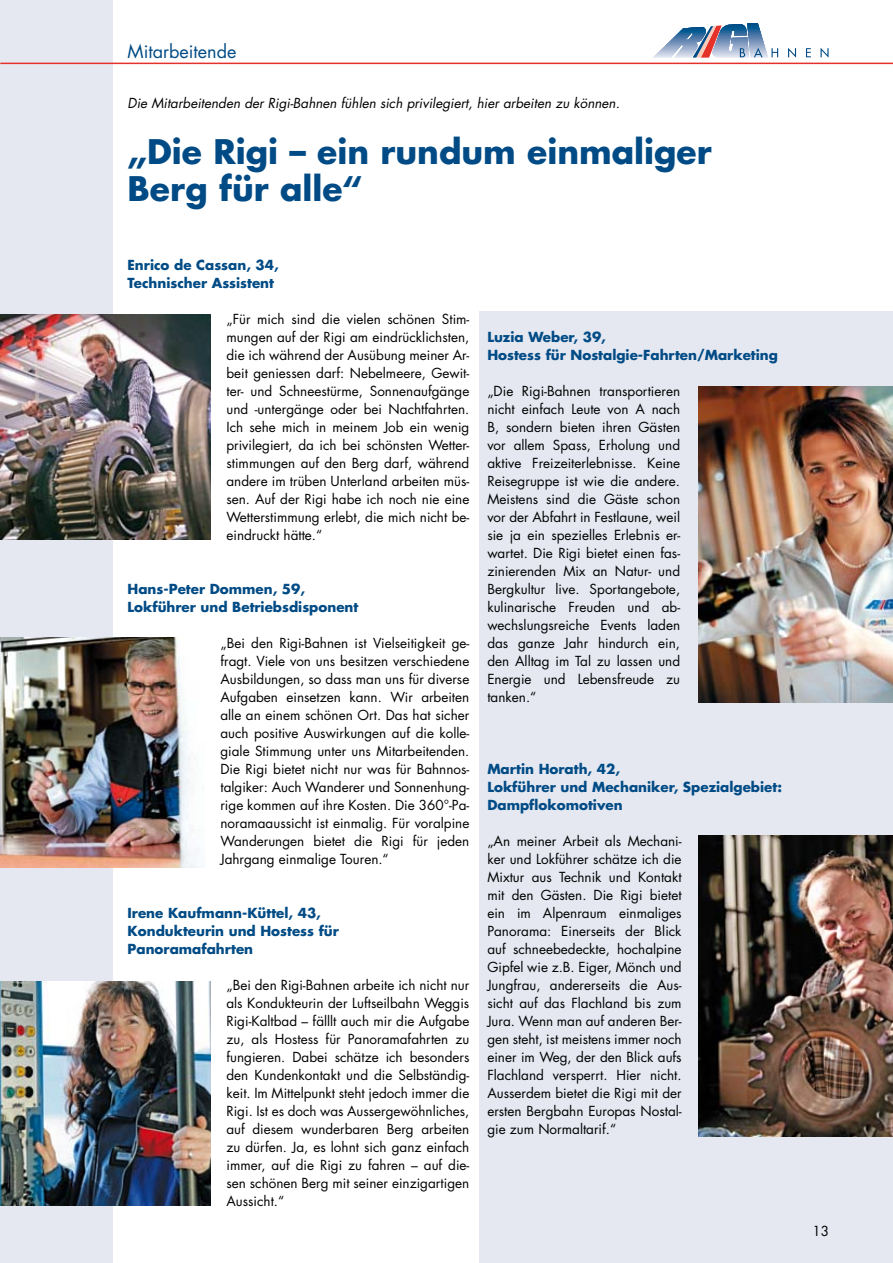
<style>
.page{position:relative;width:893px;height:1263px;background:#fff}
.page>*{position:absolute;margin:0;border:0;box-sizing:border-box;transform-origin:0 0}
.t1{font:700 33px/37.5px "Futura";color:#004b85}
.t2{font:18px "Futura";color:#004b85}
.t3{font:13.5px/18px "Futura";color:#000;text-align:justify}
.t4{font:700 13.5px/18px "Futura";color:#004b85}
.t5{font:italic 13.5px "Futura";color:#000}
</style>
<div class="page">
<div style="left:480px;top:311px;width:413px;height:952px;background:#e5e8f1"></div>
<div style="left:0;top:0;width:113px;height:1263px;background:#e5e8f1"></div>
<hr style="left:711px;top:57px;width:38px;height:1px;background:#e4e9f2">
<hr style="left:711px;top:56px;width:38px;height:1px;background:#dde3ee">
<hr style="left:711px;top:55px;width:38px;height:1px;background:#d7deeb">
<hr style="left:711px;top:54px;width:38px;height:1px;background:#cfd7e7">
<hr style="left:711px;top:53px;width:38px;height:1px;background:#c8d1e3">
<hr style="left:711px;top:52px;width:38px;height:1px;background:#c0cbe0">
<hr style="left:711px;top:51px;width:38px;height:1px;background:#b8c5db">
<hr style="left:711px;top:50px;width:38px;height:1px;background:#b3c1d9">
<hr style="left:711px;top:49px;width:38px;height:1px;background:#abbad5">
<hr style="left:711px;top:48px;width:38px;height:1px;background:#a4b5d1">
<hr style="left:711px;top:47px;width:38px;height:1px;background:#9dafcd">
<hr style="left:711px;top:46px;width:38px;height:1px;background:#95a9c9">
<hr style="left:711px;top:45px;width:38px;height:1px;background:#8fa5c6">
<hr style="left:711px;top:44px;width:38px;height:1px;background:#889fc3">
<hr style="left:711px;top:43px;width:38px;height:1px;background:#8099be">
<hr style="left:711px;top:42px;width:38px;height:1px;background:#7894bb">
<hr style="left:711px;top:41px;width:38px;height:1px;background:#718eb7">
<hr style="left:711px;top:40px;width:38px;height:1px;background:#6b8bb5">
<hr style="left:711px;top:39px;width:38px;height:1px;background:#6385b1">
<hr style="left:711px;top:38px;width:38px;height:1px;background:#5c80ad">
<hr style="left:711px;top:37px;width:38px;height:1px;background:#537baa">
<hr style="left:711px;top:36px;width:38px;height:1px;background:#4b76a7">
<hr style="left:711px;top:35px;width:38px;height:1px;background:#4473a4">
<hr style="left:711px;top:34px;width:38px;height:1px;background:#3c6fa1">
<hr style="left:711px;top:33px;width:38px;height:1px;background:#326a9e">
<hr style="left:711px;top:32px;width:38px;height:1px;background:#29669a">
<hr style="left:711px;top:31px;width:38px;height:1px;background:#1a6197">
<hr style="left:711px;top:30px;width:38px;height:1px;background:#065e94">
<hr style="left:711px;top:29px;width:38px;height:1px;background:#005b92">
<hr style="left:711px;top:28px;width:38px;height:1px;background:#00578f">
<hr style="left:711px;top:27px;width:38px;height:1px;background:#00548c">
<hr style="left:711px;top:26px;width:38px;height:1px;background:#005089">
<hr style="left:711px;top:25px;width:38px;height:1px;background:#004d87">
<hr style="left:711px;top:24px;width:38px;height:1px;background:#004b85">
<svg style="left:701px;top:25px;width:21px;height:33px"></svg>
<svg style="left:740px;top:24px;width:89px;height:34px"></svg>
<hr style="left:653px;top:57px;width:54px;height:1px;background:#e4e9f2">
<hr style="left:653px;top:56px;width:54px;height:1px;background:#dde3ee">
<hr style="left:653px;top:55px;width:54px;height:1px;background:#d5dcea">
<hr style="left:653px;top:54px;width:54px;height:1px;background:#cbd4e5">
<hr style="left:653px;top:53px;width:54px;height:1px;background:#c4cee2">
<hr style="left:653px;top:52px;width:54px;height:1px;background:#bcc8dd">
<hr style="left:653px;top:51px;width:54px;height:1px;background:#b4c2da">
<hr style="left:653px;top:50px;width:54px;height:1px;background:#adbcd6">
<hr style="left:653px;top:49px;width:54px;height:1px;background:#a6b6d2">
<hr style="left:653px;top:48px;width:54px;height:1px;background:#9fb0ce">
<hr style="left:653px;top:47px;width:54px;height:1px;background:#95a9c9">
<hr style="left:653px;top:46px;width:54px;height:1px;background:#8da3c5">
<hr style="left:653px;top:45px;width:54px;height:1px;background:#869dc1">
<hr style="left:653px;top:44px;width:54px;height:1px;background:#7e98be">
<hr style="left:653px;top:43px;width:54px;height:1px;background:#7692ba">
<hr style="left:653px;top:42px;width:54px;height:1px;background:#6f8db7">
<hr style="left:653px;top:41px;width:54px;height:1px;background:#6587b2">
<hr style="left:653px;top:40px;width:54px;height:1px;background:#5d81ae">
<hr style="left:653px;top:39px;width:54px;height:1px;background:#557cab">
<hr style="left:653px;top:38px;width:54px;height:1px;background:#4e78a8">
<hr style="left:653px;top:37px;width:54px;height:1px;background:#4473a4">
<hr style="left:653px;top:36px;width:54px;height:1px;background:#3c6fa1">
<hr style="left:653px;top:35px;width:54px;height:1px;background:#326a9e">
<hr style="left:653px;top:34px;width:54px;height:1px;background:#256599">
<hr style="left:653px;top:33px;width:54px;height:1px;background:#156197">
<hr style="left:653px;top:32px;width:54px;height:1px;background:#005d93">
<hr style="left:653px;top:31px;width:54px;height:1px;background:#005991">
<hr style="left:653px;top:30px;width:54px;height:1px;background:#00568e">
<hr style="left:653px;top:29px;width:54px;height:1px;background:#00528b">
<hr style="left:653px;top:28px;width:54px;height:1px;background:#004f88">
<hr style="left:653px;top:27px;width:54px;height:1px;background:#004b85">
<hr style="left:0;top:63px;width:893px;height:1px;background:#e4312a">
<img style="left:0;top:315px;width:210px;height:224px">
<img style="left:0;top:638px;width:199px;height:229px">
<img style="left:0;top:981px;width:210px;height:224px">
<img style="left:699px;top:387px;width:194px;height:316px">
<img style="left:699px;top:836px;width:194px;height:301px">
<h2 class="t2" style="left:128px;top:39px;width:110px">Mitarbeitende</h2>
<p class="t5" style="left:128px;top:94px;width:494px">Die Mitarbeitenden der Rigi-Bahnen fühlen sich privilegiert, hier arbeiten zu können.</p>
<h1 class="t1" style="left:128px;top:131px;width:586px">„Die Rigi – ein rundum einmaliger<br>Berg für alle“</h1>
<p class="t4" style="left:128px;top:256px;width:153px">Enrico de Cassan, 34,<br>Technischer Assistent</p>
<p class="t3" style="left:226px;top:310px;width:244px">„Für mich sind die vielen schönen Stim&shy;mungen auf der Rigi am eindrücklichsten, die ich während der Ausübung meiner Ar&shy;beit geniessen darf: Nebelmeere, Gewit&shy;ter- und Schneestürme, Sonnenaufgänge und -untergänge oder bei Nachtfahrten.<br>Ich sehe mich in meinem Job ein wenig privilegiert, da ich bei schönsten Wetter&shy;stimmungen auf den Berg darf, während andere im trüben Unterland arbeiten müs&shy;sen. Auf der Rigi habe ich noch nie eine Wetterstimmung erlebt, die mich nicht be&shy;eindruckt hätte.“</p>
<p class="t4" style="left:128px;top:580px;width:232px">Hans-Peter Dommen, 59,<br>Lokführer und Betriebsdisponent</p>
<p class="t3" style="left:220px;top:634px;width:250px">„Bei den Rigi-Bahnen ist Vielseitigkeit ge&shy;fragt. Viele von uns besitzen verschiedene Ausbildungen, so dass man uns für diverse Aufgaben einsetzen kann. Wir arbeiten alle an einem schönen Ort. Das hat sicher auch positive Auswirkungen auf die kolle&shy;giale Stimmung unter uns Mitarbeitenden.<br>Die Rigi bietet nicht nur was für Bahnnos&shy;talgiker: Auch Wanderer und Sonnenhung&shy;rige kommen auf ihre Kosten. Die 360°-Pa&shy;noramaaussicht ist einmalig. Für voralpine Wanderungen bietet die Rigi für jeden Jahrgang einmalige Touren.“</p>
<p class="t4" style="left:128px;top:904px;width:213px">Irene Kaufmann-Küttel, 43,<br>Kondukteurin und Hostess für<br>Panoramafahrten</p>
<p class="t3" style="left:226px;top:976px;width:244px">„Bei den Rigi-Bahnen arbeite ich nicht nur als Kondukteurin der Luftseilbahn Weggis Rigi-Kaltbad – fälllt auch mir die Aufgabe zu, als Hostess für Panoramafahrten zu fungieren. Dabei schätze ich besonders den Kundenkontakt und die Selbständig&shy;keit. Im Mittelpunkt steht jedoch immer die Rigi. Ist es doch was Aussergewöhnliches, auf diesem wunderbaren Berg arbeiten zu dürfen. Ja, es lohnt sich ganz einfach immer, auf die Rigi zu fahren – auf die&shy;sen schönen Berg mit seiner einzigartigen Aussicht.“</p>
<p class="t4" style="left:487px;top:328px;width:292px">Luzia Weber, 39,<br>Hostess für Nostalgie-Fahrten/Marketing</p>
<p class="t3" style="left:487px;top:382px;width:194px">„Die Rigi-Bahnen transportieren nicht einfach Leute von A nach B, sondern bieten ihren Gästen vor allem Spass, Erholung und aktive Freizeiterlebnisse. Keine Reisegruppe ist wie die andere.<br>Meistens sind die Gäste schon vor der Abfahrt in Festlaune, weil sie ja ein spezielles Erlebnis er&shy;wartet. Die Rigi bietet einen fas&shy;zinierenden Mix an Natur- und Bergkultur live. Sportangebote, kulinarische Freuden und ab&shy;wechslungsreiche Events laden das ganze Jahr hindurch ein, den Alltag im Tal zu lassen und Energie und Lebensfreude zu tanken.“</p>
<p class="t4" style="left:487px;top:760px;width:296px">Martin Horath, 42,<br>Lokführer und Mechaniker, Spezialgebiet:<br>Dampflokomotiven</p>
<p class="t3" style="left:487px;top:832px;width:196px">„An meiner Arbeit als Mechani&shy;ker und Lokführer schätze ich die Mixtur aus Technik und Kontakt mit den Gästen. Die Rigi bietet ein im Alpenraum einmaliges Panorama: Einerseits der Blick auf schneebedeckte, hochalpine Gipfel wie z.B. Eiger, Mönch und Jungfrau, andererseits die Aus&shy;sicht auf das Flachland bis zum Jura. Wenn man auf anderen Ber&shy;gen steht, ist meistens immer noch einer im Weg, der den Blick aufs Flachland versperrt. Hier nicht.<br>Ausserdem bietet die Rigi mit der ersten Bergbahn Europas Nostal&shy;gie zum Normaltarif.“</p>
<p class="t3" style="left:813px;top:1222px;width:18px">13</p>
</div>
